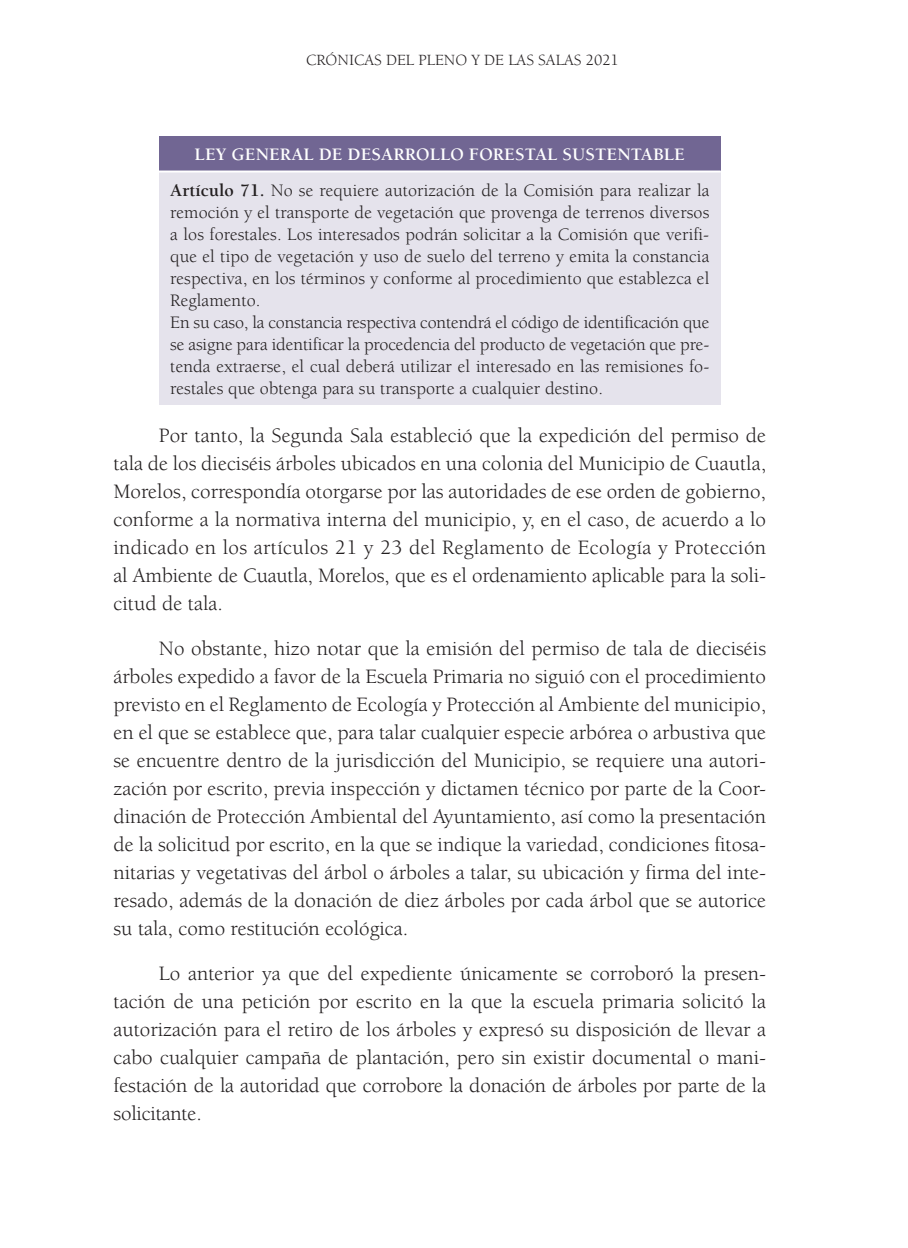
<style>
.page{position:relative;width:908px;height:1248px;background:#fff}
.page>*{position:absolute;margin:0;border:0;box-sizing:border-box;transform-origin:0 0}
.t1{font:21px/28px "Berkeley Std";letter-spacing:-.01em;color:#231f20;text-align:justify}
.t2{font:18px/22px "Berkeley Std";letter-spacing:.005em;color:#231f20;text-align:center}
.t3{font:16px "Berkeley Std";color:#231f20}
.s1{font-weight:700;color:#fff}
.s2{font-weight:700}
</style>
<div class="page">
<div style="left:159px;top:136px;width:561px;height:35px;background:#716693"></div>
<div style="left:159px;top:171px;width:561px;height:234px;background:#e5e3ec"></div>
<hr style="left:159px;top:170px;width:561px;height:2px;background:#fff">
<p class="t3" style="left:306px;top:52px;width:314px">CRÓNICAS DEL PLENO Y DE LAS SALAS 2021</p>
<p class="t2" style="left:170px;top:137px;width:540px;line-height:35.4px"><span class="s1">LEY GENERAL DE DESARROLLO FORESTAL SUSTENTABLE<br></span><span class="s2">Artículo 71.</span> No se requiere autorización de la Comisión para realizar la</p>
<p class="t2" style="left:170px;top:201px;width:540px;text-align:left">remoción y el transporte de vegetación que provenga de terrenos diversos a los forestales. Los interesados podrán solicitar a la Comisión que verifi&shy;que el tipo de vegetación y uso de suelo del terreno y emita la constancia respectiva, en los términos y conforme al procedimiento que establezca el Reglamento.<br>En su caso, la constancia respectiva contendrá el código de identificación que se asigne para identificar la procedencia del producto de vegetación que pre&shy;tenda extraerse, el cual deberá utilizar el interesado en las remisiones fo&shy;restales que obtenga para su transporte a cualquier destino.</p>
<p class="t1" style="left:113px;top:422px;width:654px;text-indent:45px">Por tanto, la Segunda Sala estableció que la expedición del permiso de tala de los dieciséis árboles ubicados en una colonia del Municipio de Cuautla, Morelos, correspondía otorgarse por las autoridades de ese orden de gobierno, conforme a la normativa interna del municipio, y, en el caso, de acuerdo a lo indicado en los artículos 21 y 23 del Reglamento de Ecología y Protección al Ambiente de Cuautla, Morelos, que es el ordenamiento aplicable para la soli&shy;citud de tala.</p>
<p class="t1" style="left:113px;top:635px;width:654px;text-indent:45px">No obstante, hizo notar que la emisión del permiso de tala de dieciséis árboles expedido a favor de la Escuela Primaria no siguió con el procedimiento previsto en el Reglamento de Ecología y Protección al Ambiente del municipio, en el que se establece que, para talar cualquier especie arbórea o arbustiva que se encuentre dentro de la jurisdicción del Municipio, se requiere una autori&shy;zación por escrito, previa inspección y dictamen técnico por parte de la Coor&shy;dinación de Protección Ambiental del Ayuntamiento, así como la presentación de la solicitud por escrito, en la que se indique la variedad, condiciones fitosa&shy;nitarias y vegetativas del árbol o árboles a talar, su ubicación y firma del inte&shy;resado, además de la donación de diez árboles por cada árbol que se autorice su tala, como restitución ecológica.</p>
<p class="t1" style="left:113px;top:959px;width:654px;text-indent:45px">Lo anterior ya que del expediente únicamente se corroboró la presen&shy;tación de una petición por escrito en la que la escuela primaria solicitó la autorización para el retiro de los árboles y expresó su disposición de llevar a cabo cualquier campaña de plantación, pero sin existir documental o mani&shy;festación de la autoridad que corrobore la donación de árboles por parte de la solicitante.</p>
</div>
